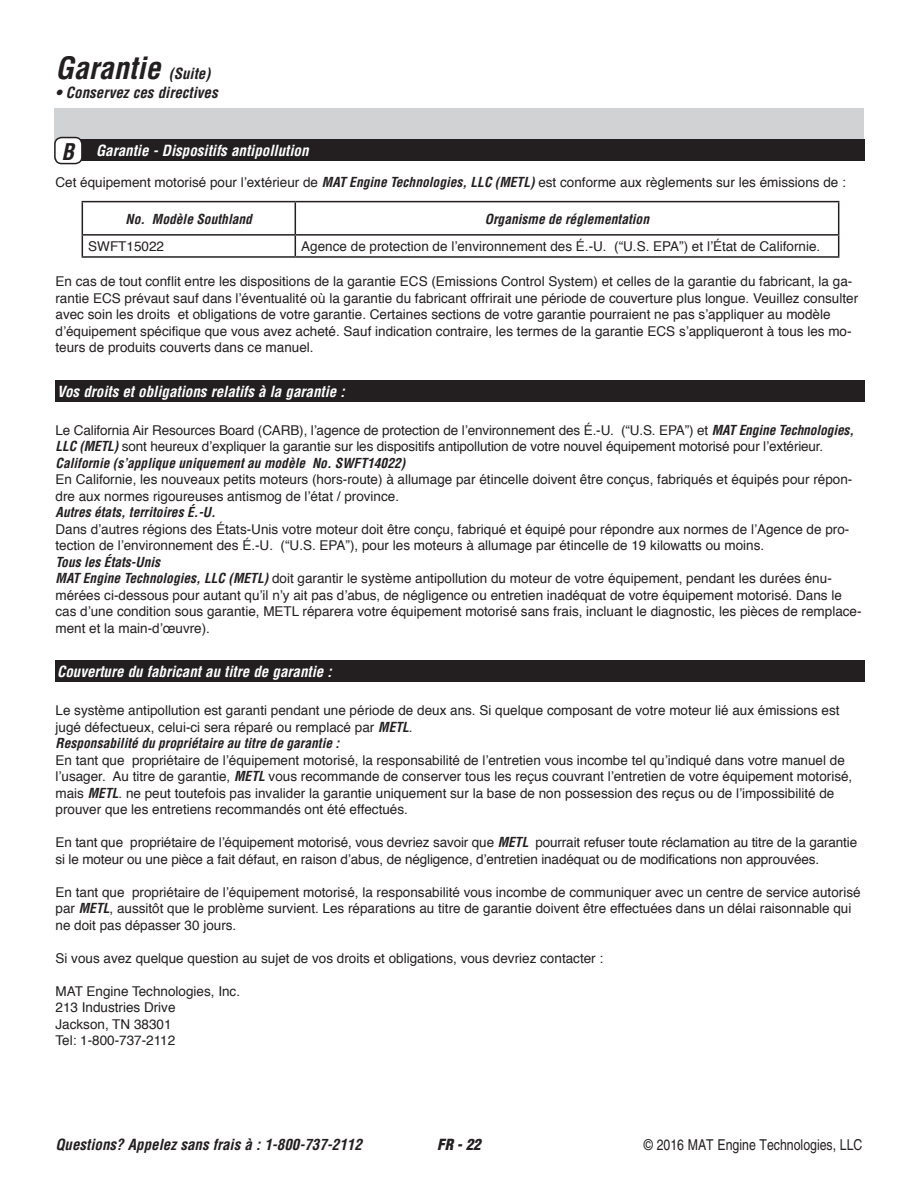
<style>
.page{position:relative;width:918px;height:1188px;background:#fff}
.page>*{position:absolute;margin:0;border:0;box-sizing:border-box;transform-origin:0 0}
.t1{font:italic 700 condensed 30px "Helvetica";color:#231f20}
.t2{font:italic 700 condensed 22.5px "Helvetica";color:#231f20}
.t3{font:italic 700 condensed 15px "Helvetica";color:#fff}
.t4{font:italic 700 condensed 15px "Helvetica";color:#231f20}
.t5{font:condensed 15px "Helvetica";color:#231f20}
.t6{font:italic 900 condensed 15px "Helvetica";color:#231f20}
.t7{font:13.5px/16.5px "Helvetica";color:#231f20}
.t8{font:italic 700 condensed 13.5px "Helvetica";color:#231f20}
.s1{font-size:15px}
.s2{font-weight:700;font-style:italic;font-stretch:condensed}
</style>
<div class="page">
<div style="left:54px;top:108px;width:810px;height:52px;background:#d1d2d4"></div>
<div style="left:56px;top:139px;width:808px;height:22px;background:#231f20"></div>
<div style="left:55px;top:138px;width:27px;height:26px;background:#fff;border-radius:7px"></div>
<div style="left:54px;top:137px;width:29px;height:27px;border:2px solid #231f20;border-radius:7px"></div>
<div style="left:56px;top:380px;width:810px;height:22px;background:#231f20"></div>
<div style="left:56px;top:660px;width:810px;height:22px;background:#231f20"></div>
<hr style="left:82px;top:201px;width:213px;height:1px;background:#231f20">
<hr style="left:82px;top:202px;width:1px;height:32px;background:#231f20">
<hr style="left:295px;top:201px;width:544px;height:1px;background:#231f20">
<hr style="left:295px;top:202px;width:1px;height:32px;background:#231f20">
<hr style="left:838px;top:202px;width:1px;height:32px;background:#231f20">
<hr style="left:82px;top:234px;width:213px;height:2px;background:#231f20">
<svg style="left:82px;top:236px;width:1px;height:20px"></svg>
<hr style="left:295px;top:234px;width:544px;height:2px;background:#231f20">
<svg style="left:295px;top:236px;width:1px;height:20px"></svg>
<svg style="left:838px;top:236px;width:1px;height:20px"></svg>
<hr style="left:82px;top:256px;width:213px;height:2px;background:#231f20">
<hr style="left:295px;top:256px;width:544px;height:2px;background:#231f20">
<p class="t1" style="left:56px;top:50px;width:156px">Garantie <span class="s1">(Suite)</span></p>
<p class="t4" style="left:56px;top:83px;width:164px">• Conservez ces directives</p>
<p class="t2" style="left:61px;top:137px;width:14px">B</p>
<p class="t3" style="left:96px;top:141px;width:214px">Garantie - Dispositifs antipollution</p>
<p class="t7" style="left:56px;top:175px;width:792px">Cet équipement motorisé pour l’extérieur de <span class="s2">MAT Engine Technologies, LLC (METL)</span> est conforme aux règlements sur les émissions de :</p>
<p class="t8" style="left:126px;top:210px;width:128px">No. Modèle Southland</p>
<p class="t8" style="left:485px;top:210px;width:166px">Organisme de réglementation</p>
<p class="t7" style="left:88px;top:238px;width:77px">SWFT15022</p>
<p class="t7" style="left:301px;top:238px;width:520px">Agence de protection de l’environnement des É.-U. (“U.S. EPA”) et l’État de Californie.</p>
<p class="t7" style="left:56px;top:274px;width:804px">En cas de tout conflit entre les dispositions de la garantie ECS (Emissions Control System) et celles de la garantie du fabricant, la ga&shy;rantie ECS prévaut sauf dans l’éventualité où la garantie du fabricant offrirait une période de couverture plus longue. Veuillez consulter avec soin les droits et obligations de votre garantie. Certaines sections de votre garantie pourraient ne pas s’appliquer au modèle d’équipement spécifique que vous avez acheté. Sauf indication contraire, les termes de la garantie ECS s’appliqueront à tous les mo&shy;teurs de produits couverts dans ce manuel.</p>
<p class="t3" style="left:57px;top:382px;width:289px">Vos droits et obligations relatifs à la garantie :</p>
<p class="t7" style="left:56px;top:422px;width:800px">Le California Air Resources Board (CARB), l’agence de protection de l’environnement des É.-U. (“U.S. EPA”) et <span class="s2">MAT Engine Technologies,<br>LLC (METL)</span> sont heureux d’expliquer la garantie sur les dispositifs antipollution de votre nouvel équipement motorisé pour l’extérieur.</p>
<p class="t8" style="left:56px;top:454px;width:351px">Californie (s’applique uniquement au modèle No. SWFT14022)</p>
<p class="t7" style="left:56px;top:472px;width:798px">En Californie, les nouveaux petits moteurs (hors-route) à allumage par étincelle doivent être conçus, fabriqués et équipés pour répon&shy;dre aux normes rigoureuses antismog de l’état / province.</p>
<p class="t8" style="left:56px;top:504px;width:162px">Autres états, territoires É.-U.</p>
<p class="t7" style="left:56px;top:521px;width:795px">Dans d’autres régions des États-Unis votre moteur doit être conçu, fabriqué et équipé pour répondre aux normes de l’Agence de pro&shy;tection de l’environnement des É.-U. (“U.S. EPA”), pour les moteurs à allumage par étincelle de 19 kilowatts ou moins.</p>
<p class="t8" style="left:56px;top:553px;width:106px">Tous les États-Unis</p>
<p class="t7" style="left:56px;top:571px;width:808px"><span class="s2">MAT Engine Technologies, LLC (METL)</span> doit garantir le système antipollution du moteur de votre équipement, pendant les durées énu&shy;mérées ci-dessous pour autant qu’il n’y ait pas d’abus, de négligence ou entretien inadéquat de votre équipement motorisé. Dans le cas d’une condition sous garantie, METL réparera votre équipement motorisé sans frais, incluant le diagnostic, les pièces de remplace&shy;ment et la main-d’œuvre).</p>
<p class="t3" style="left:57px;top:662px;width:276px">Couverture du fabricant au titre de garantie :</p>
<p class="t7" style="left:56px;top:703px;width:786px">Le système antipollution est garanti pendant une période de deux ans. Si quelque composant de votre moteur lié aux émissions est jugé défectueux, celui-ci sera réparé ou remplacé par <span class="s2">METL</span>.</p>
<p class="t8" style="left:56px;top:735px;width:285px">Responsabilité du propriétaire au titre de garantie :</p>
<p class="t7" style="left:56px;top:752px;width:798px">En tant que propriétaire de l’équipement motorisé, la responsabilité de l’entretien vous incombe tel qu’indiqué dans votre manuel de l’usager. Au titre de garantie, <span class="s2">METL</span> vous recommande de conserver tous les reçus couvrant l’entretien de votre équipement motorisé, mais <span class="s2">METL</span>. ne peut toutefois pas invalider la garantie uniquement sur la base de non possession des reçus ou de l’impossibilité de prouver que les entretiens recommandés ont été effectués.</p>
<p class="t7" style="left:56px;top:835px;width:803px">En tant que propriétaire de l’équipement motorisé, vous devriez savoir que <span class="s2">METL</span> pourrait refuser toute réclamation au titre de la garantie si le moteur ou une pièce a fait défaut, en raison d’abus, de négligence, d’entretien inadéquat ou de modifications non approuvées.</p>
<p class="t7" style="left:56px;top:884px;width:807px">En tant que propriétaire de l’équipement motorisé, la responsabilité vous incombe de communiquer avec un centre de service autorisé par <span class="s2">METL</span>, aussitôt que le problème survient. Les réparations au titre de garantie doivent être effectuées dans un délai raisonnable qui ne doit pas dépasser 30 jours.</p>
<p class="t7" style="left:56px;top:950px;width:549px">Si vous avez quelque question au sujet de vos droits et obligations, vous devriez contacter :</p>
<p class="t7" style="left:56px;top:983px;width:186px">MAT Engine Technologies, Inc.</p>
<p class="t7" style="left:56px;top:1000px;width:122px">213 Industries Drive</p>
<p class="t7" style="left:56px;top:1016px;width:118px">Jackson, TN 38301</p>
<p class="t7" style="left:56px;top:1033px;width:121px">Tel: 1-800-737-2112</p>
<p class="t4" style="left:56px;top:1136px;width:308px">Questions? Appelez sans frais à : 1-800-737-2112</p>
<p class="t6" style="left:437px;top:1135px;width:45px">FR - 22</p>
<p class="t5" style="left:644px;top:1137px;width:220px">© 2016 MAT Engine Technologies, LLC</p>
</div>
